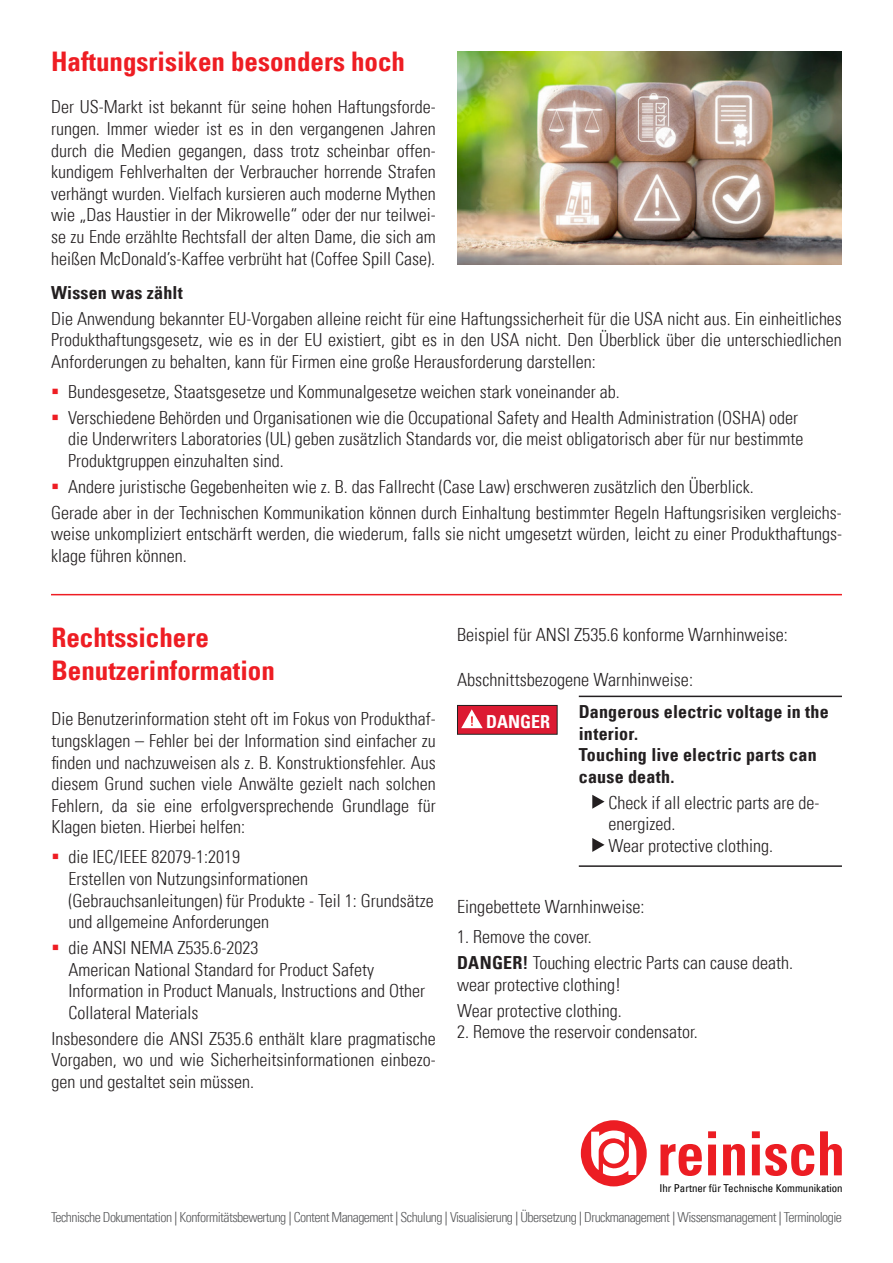
<style>
.page{position:relative;width:893px;height:1263px;background:#fff}
.page>*{position:absolute;margin:0;border:0;box-sizing:border-box;transform-origin:0 0}
.t1{font:700 condensed 27px/33px "Univers";color:#ee1d23}
.t2{font:300 condensed 18.15px "Univers";color:#231f20}
.t3{font:300 condensed 18px/21.6px "Univers";color:#231f20}
.t4{font:700 condensed 18px/21.6px "Univers";letter-spacing:.01em;color:#231f20}
.t5{font:700 condensed 18px "Univers";color:#fff}
.t6{font:300 condensed 13.8px "Univers";letter-spacing:-.04em;color:#57585a}
.t7{font:condensed 10.8px "Univers";color:#000001}
.s1{font-weight:700}
.s2{font-weight:400}
</style>
<div class="page">
<svg style="left:581px;top:1120px;width:66px;height:66px"></svg>
<svg style="left:660px;top:1144px;width:42px;height:32px"></svg>
<svg style="left:708px;top:1131px;width:8px;height:44px"></svg>
<svg style="left:723px;top:1144px;width:22px;height:31px"></svg>
<svg style="left:752px;top:1131px;width:62px;height:45px"></svg>
<svg style="left:820px;top:1131px;width:22px;height:44px"></svg>
<svg style="left:592px;top:795px;width:13px;height:14px"></svg>
<svg style="left:592px;top:838px;width:13px;height:14px"></svg>
<div style="left:457px;top:705px;width:100px;height:29px;background:#dc1a32"></div>
<div style="left:457px;top:705px;width:100px;height:30px;border:1px solid #231f20"></div>
<svg style="left:461px;top:709px;width:22px;height:19px"></svg>
<hr style="left:51px;top:594px;width:791px;height:1px;background:#ee1d23">
<img style="left:457px;top:51px;width:385px;height:214px">
<hr style="left:579px;top:696px;width:263px;height:1px;background:#231f20">
<hr style="left:579px;top:865px;width:263px;height:2px;background:#231f20">
<h1 class="t1" style="left:51px;top:44px;width:355px">Haftungsrisiken besonders hoch</h1>
<p class="t3" style="left:51px;top:96px;width:386px;text-align:justify">Der US-Markt ist bekannt für seine hohen Haftungsforde&shy;rungen. Immer wieder ist es in den vergangenen Jahren durch die Medien gegangen, dass trotz scheinbar offen&shy;kundigem Fehlverhalten der Verbraucher horrende Strafen verhängt wurden. Vielfach kursieren auch moderne Mythen wie „Das Haustier in der Mikrowelle“ oder der nur teilwei&shy;se zu Ende erzählte Rechtsfall der alten Dame, die sich am heißen McDonald’s-Kaffee verbrüht hat (Coffee Spill Case).</p>
<p class="t4" style="left:51px;top:282px;width:133px">Wissen was zählt</p>
<p class="t3" style="left:51px;top:308px;width:792px;text-align:justify">Die Anwendung bekannter EU-Vorgaben alleine reicht für eine Haftungssicherheit für die USA nicht aus. Ein einheitliches Produkthaftungsgesetz, wie es in der EU existiert, gibt es in den USA nicht. Den Überblick über die unterschiedlichen Anforderungen zu behalten, kann für Firmen eine große Herausforderung darstellen:</p>
<p class="t3" style="left:68px;top:379px;width:731px;line-height:25.8px">Bundesgesetze, Staatsgesetze und Kommunalgesetze weichen stark voneinander ab.<br>Verschiedene Behörden und Organisationen wie die Occupational Safety and Health Administration (OSHA) oder</p>
<p class="t3" style="left:68px;top:428px;width:737px">die Underwriters Laboratories (UL) geben zusätzlich Standards vor, die meist obligatorisch aber für nur bestimmte<br>Produktgruppen einzuhalten sind.</p>
<p class="t3" style="left:51px;top:474px;width:792px;line-height:25.8px;text-indent:17px">Andere juristische Gegebenheiten wie z. B. das Fallrecht (Case Law) erschweren zusätzlich den Überblick.<br>Gerade aber in der Technischen Kommunikation können durch Einhaltung bestimmter Regeln Haftungsrisiken vergleichs-</p>
<p class="t3" style="left:51px;top:523px;width:792px">weise unkompliziert entschärft werden, die wiederum, falls sie nicht umgesetzt würden, leicht zu einer Produkthaftungs&shy;klage führen können.</p>
<h1 class="t1" style="left:51px;top:621px;width:225px">Rechtssichere<br>Benutzerinformation</h1>
<p class="t2" style="left:457px;top:623px;width:332px">Beispiel für ANSI Z535.6 konforme Warnhinweise:</p>
<p class="t2" style="left:457px;top:668px;width:237px">Abschnittsbezogene Warnhinweise:</p>
<p class="t4" style="left:579px;top:701px;width:252px">Dangerous electric voltage in the interior.<br>Touching live electric parts can cause death.</p>
<p class="t3" style="left:608px;top:792px;width:212px">Check if all electric parts are de&shy;energized.<br>Wear protective clothing.</p>
<p class="t3" style="left:51px;top:708px;width:386px">Die Benutzerinformation steht oft im Fokus von Produkthaf-</p>
<p class="t5" style="left:486px;top:711px;width:66px">DANGER</p>
<p class="t3" style="left:51px;top:730px;width:386px;text-align:justify">tungsklagen – Fehler bei der Information sind einfacher zu finden und nachzuweisen als z. B. Konstruktionsfehler. Aus diesem Grund suchen viele Anwälte gezielt nach solchen Fehlern, da sie eine erfolgversprechende Grundlage für Klagen bieten. Hierbei helfen:</p>
<p class="t3" style="left:68px;top:846px;width:367px">die IEC/IEEE 82079-1:2019<br>Erstellen von Nutzungsinformationen (Gebrauchsanleitungen) für Produkte - Teil 1: Grundsätze und allgemeine Anforderungen</p>
<p class="t3" style="left:68px;top:937px;width:358px">die ANSI NEMA Z535.6-2023<br>American National Standard for Product Safety Information in Product Manuals, Instructions and Other Collateral Materials</p>
<p class="t3" style="left:51px;top:1027px;width:386px;text-align:justify">Insbesondere die ANSI Z535.6 enthält klare pragmatische Vorgaben, wo und wie Sicherheitsinformationen einbezo&shy;gen und gestaltet sein müssen.</p>
<p class="t2" style="left:457px;top:895px;width:189px">Eingebettete Warnhinweise:</p>
<p class="t3" style="left:457px;top:924px;width:338px;line-height:25.8px">1. Remove the cover.<br><span class="s1">DANGER!</span> Touching electric Parts can cause death.</p>
<p class="t3" style="left:457px;top:972px;width:166px;line-height:25.8px">wear protective clothing!<br>Wear protective clothing.</p>
<p class="t3" style="left:457px;top:1021px;width:242px">2. Remove the reservoir condensator.</p>
<p class="t7" style="left:659px;top:1182px;width:185px">Ihr Partner für Technische Kommunikation</p>
<p class="t6" style="left:51px;top:1209px;width:792px">Technische Dokumentation <span class="s2">|</span> Konformitätsbewertung <span class="s2">|</span> Content Management <span class="s2">|</span> Schulung <span class="s2">|</span> Visualisierung <span class="s2">|</span> Übersetzung <span class="s2">|</span> Druckmanagement <span class="s2">|</span> Wissensmanagement <span class="s2">|</span> Terminologie</p>
</div>
